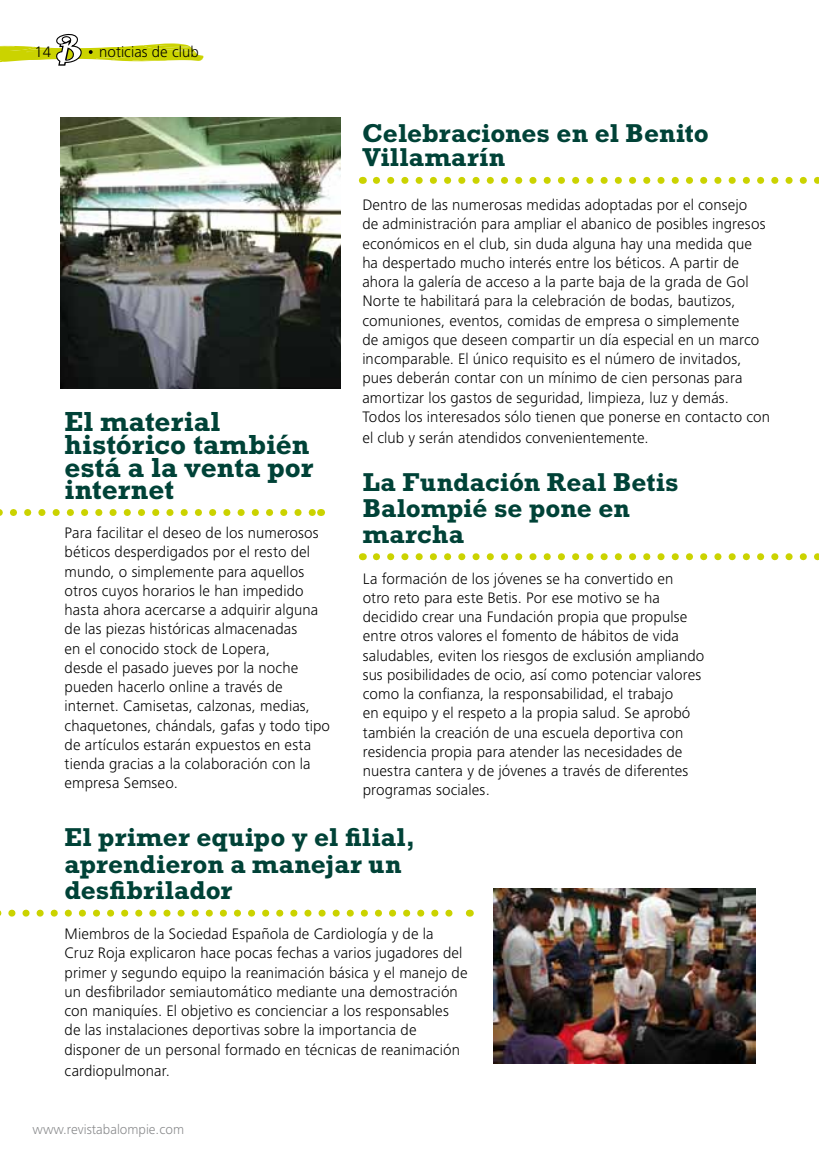
<style>
.page{position:relative;width:819px;height:1166px;background:#fff}
.page>*{position:absolute;margin:0;border:0;box-sizing:border-box;transform-origin:0 0}
.t1{font:700 28px/22.8px "Rockwell Std";color:#004237}
.t2{font:700 26.25px/26.2px "Rockwell Std";color:#004237}
.t3{font:300 15.75px/19.2px "Frutiger Next LT";letter-spacing:.005em;color:#000}
.t4{font:300 14px "Frutiger Next LT";color:#87888a}
</style>
<div class="page">
<svg style="left:0;top:34px;width:204px;height:32px"></svg>
<img style="left:60px;top:117px;width:280px;height:272px">
<svg style="left:376px;top:177px;width:443px;height:7px"></svg>
<svg style="left:376px;top:553px;width:443px;height:7px"></svg>
<svg style="left:0;top:509px;width:313px;height:7px"></svg>
<svg style="left:0;top:909px;width:453px;height:7px"></svg>
<img style="left:493px;top:889px;width:263px;height:174px">
<p class="t3" style="left:34px;top:42px;width:18px">14</p>
<p class="t3" style="left:99px;top:42px;width:101px">noticias de club</p>
<h2 class="t2" style="left:362px;top:120px;width:348px;line-height:24.5px">Celebraciones en el Benito<br>Villamarín</h2>
<p class="t3" style="left:362px;top:195px;width:409px">Dentro de las numerosas medidas adoptadas por el consejo<br>de administración para ampliar el abanico de posibles ingresos económicos en el club, sin duda alguna hay una medida que ha despertado mucho interés entre los béticos. A partir de ahora la galería de acceso a la parte baja de la grada de Gol Norte te habilitará para la celebración de bodas, bautizos, comuniones, eventos, comidas de empresa o simplemente<br>de amigos que deseen compartir un día especial en un marco incomparable. El único requisito es el número de invitados, pues deberán contar con un mínimo de cien personas para amortizar los gastos de seguridad, limpieza, luz y demás.<br>Todos los interesados sólo tienen que ponerse en contacto con</p>
<p class="t3" style="left:362px;top:428px;width:288px">el club y serán atendidos convenientemente.</p>
<h1 class="t1" style="left:65px;top:410px;width:250px">El material histórico también está a la venta por internet</h1>
<p class="t3" style="left:65px;top:523px;width:267px">Para facilitar el deseo de los numerosos béticos desperdigados por el resto del mundo, o simplemente para aquellos otros cuyos horarios le han impedido hasta ahora acercarse a adquirir alguna de las piezas históricas almacenadas<br>en el conocido stock de Lopera,<br>desde el pasado jueves por la noche pueden hacerlo online a través de internet. Camisetas, calzonas, medias, chaquetones, chándals, gafas y todo tipo de artículos estarán expuestos en esta tienda gracias a la colaboración con la empresa Semseo.</p>
<h2 class="t2" style="left:65px;top:824px;width:352px">El primer equipo y el filial, aprendieron a manejar un desfibrilador</h2>
<p class="t3" style="left:65px;top:924px;width:404px">Miembros de la Sociedad Española de Cardiología y de la<br>Cruz Roja explicaron hace pocas fechas a varios jugadores del primer y segundo equipo la reanimación básica y el manejo de un desfibrilador semiautomático mediante una demostración con maniquíes. El objetivo es concienciar a los responsables de las instalaciones deportivas sobre la importancia de disponer de un personal formado en técnicas de reanimación</p>
<p class="t3" style="left:65px;top:1061px;width:107px">cardiopulmonar.</p>
<h2 class="t2" style="left:363px;top:468px;width:317px">La Fundación Real Betis<br>Balompié se pone en marcha</h2>
<p class="t3" style="left:363px;top:569px;width:343px">La formación de los jóvenes se ha convertido en<br>otro reto para este Betis. Por ese motivo se ha decidido crear una Fundación propia que propulse entre otros valores el fomento de hábitos de vida saludables, eviten los riesgos de exclusión ampliando sus posibilidades de ocio, así como potenciar valores como la confianza, la responsabilidad, el trabajo<br>en equipo y el respeto a la propia salud. Se aprobó también la creación de una escuela deportiva con residencia propia para atender las necesidades de nuestra cantera y de jóvenes a través de diferentes programas sociales.</p>
<p class="t4" style="left:32px;top:1121px;width:153px">www.revistabalompie.com</p>
</div>
